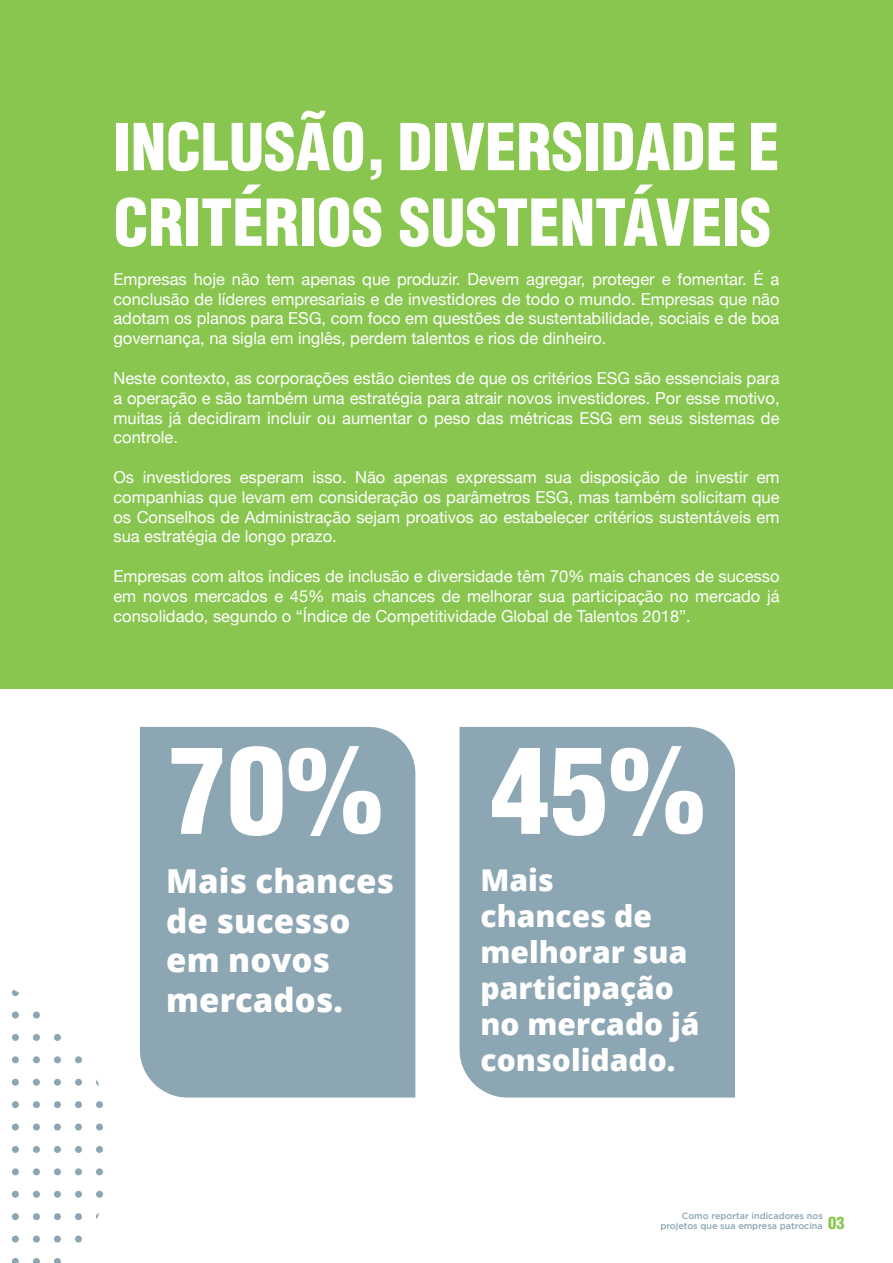
<style>
.page{position:relative;width:893px;height:1263px;background:#fff}
.page>*{position:absolute;margin:0;border:0;box-sizing:border-box;transform-origin:0 0}
.t1{font:900 condensed 117px "Helvetica";color:#fff}
.t2{font:900 condensed 63px/75.6px "Helvetica";color:#fff}
.t3{font:800 33px/39.6px "Open Sans";color:#fff}
.t4{font:800 30px/36px "Open Sans";color:#fff}
.t5{font:16.5px/19.8px "Helvetica Neue";color:#fff;text-align:justify}
.t6{font:900 condensed 16.5px "Helvetica";color:#89c650}
.t7{font:500 9px/10.8px "Gotham";color:#8ba6b3;text-align:right}
</style>
<div class="page">
<div style="left:0;top:0;width:893px;height:688px;background:#89c650"></div>
<svg style="left:12px;top:990px;width:7px;height:6px"></svg>
<div style="left:12px;top:1011px;width:7px;height:7px;background:#8ca6b3;border-radius:50%"></div>
<div style="left:33px;top:1011px;width:7px;height:7px;background:#8ca6b3;border-radius:50%"></div>
<div style="left:12px;top:1034px;width:7px;height:7px;background:#8ca6b3;border-radius:50%"></div>
<div style="left:33px;top:1034px;width:7px;height:7px;background:#8ca6b3;border-radius:50%"></div>
<div style="left:54px;top:1034px;width:7px;height:7px;background:#8ca6b3;border-radius:50%"></div>
<div style="left:12px;top:1056px;width:7px;height:7px;background:#8ca6b3;border-radius:50%"></div>
<div style="left:33px;top:1056px;width:7px;height:7px;background:#8ca6b3;border-radius:50%"></div>
<div style="left:54px;top:1056px;width:7px;height:7px;background:#8ca6b3;border-radius:50%"></div>
<div style="left:75px;top:1056px;width:7px;height:7px;background:#8ca6b3;border-radius:50%"></div>
<div style="left:12px;top:1079px;width:7px;height:7px;background:#8ca6b3;border-radius:50%"></div>
<div style="left:33px;top:1079px;width:7px;height:7px;background:#8ca6b3;border-radius:50%"></div>
<div style="left:54px;top:1079px;width:7px;height:7px;background:#8ca6b3;border-radius:50%"></div>
<div style="left:75px;top:1079px;width:7px;height:7px;background:#8ca6b3;border-radius:50%"></div>
<svg style="left:96px;top:1080px;width:3px;height:6px"></svg>
<div style="left:12px;top:1101px;width:7px;height:7px;background:#8ca6b3;border-radius:50%"></div>
<div style="left:33px;top:1101px;width:7px;height:7px;background:#8ca6b3;border-radius:50%"></div>
<div style="left:54px;top:1101px;width:7px;height:7px;background:#8ca6b3;border-radius:50%"></div>
<div style="left:75px;top:1101px;width:7px;height:7px;background:#8ca6b3;border-radius:50%"></div>
<div style="left:96px;top:1101px;width:7px;height:7px;background:#8ca6b3;border-radius:50%"></div>
<div style="left:12px;top:1123px;width:7px;height:7px;background:#8ca6b3;border-radius:50%"></div>
<div style="left:33px;top:1123px;width:7px;height:7px;background:#8ca6b3;border-radius:50%"></div>
<div style="left:54px;top:1123px;width:7px;height:7px;background:#8ca6b3;border-radius:50%"></div>
<div style="left:75px;top:1123px;width:7px;height:7px;background:#8ca6b3;border-radius:50%"></div>
<div style="left:96px;top:1123px;width:7px;height:7px;background:#8ca6b3;border-radius:50%"></div>
<div style="left:12px;top:1146px;width:7px;height:7px;background:#8ca6b3;border-radius:50%"></div>
<div style="left:33px;top:1146px;width:7px;height:7px;background:#8ca6b3;border-radius:50%"></div>
<div style="left:54px;top:1146px;width:7px;height:7px;background:#8ca6b3;border-radius:50%"></div>
<div style="left:75px;top:1146px;width:7px;height:7px;background:#8ca6b3;border-radius:50%"></div>
<div style="left:96px;top:1146px;width:7px;height:7px;background:#8ca6b3;border-radius:50%"></div>
<div style="left:12px;top:1168px;width:7px;height:7px;background:#8ca6b3;border-radius:50%"></div>
<div style="left:33px;top:1168px;width:7px;height:7px;background:#8ca6b3;border-radius:50%"></div>
<div style="left:54px;top:1168px;width:7px;height:7px;background:#8ca6b3;border-radius:50%"></div>
<div style="left:75px;top:1168px;width:7px;height:7px;background:#8ca6b3;border-radius:50%"></div>
<div style="left:96px;top:1168px;width:7px;height:7px;background:#8ca6b3;border-radius:50%"></div>
<div style="left:12px;top:1191px;width:7px;height:7px;background:#8ca6b3;border-radius:50%"></div>
<div style="left:33px;top:1191px;width:7px;height:7px;background:#8ca6b3;border-radius:50%"></div>
<div style="left:54px;top:1191px;width:7px;height:7px;background:#8ca6b3;border-radius:50%"></div>
<div style="left:75px;top:1191px;width:7px;height:7px;background:#8ca6b3;border-radius:50%"></div>
<div style="left:96px;top:1191px;width:7px;height:7px;background:#8ca6b3;border-radius:50%"></div>
<div style="left:12px;top:1213px;width:7px;height:7px;background:#8ca6b3;border-radius:50%"></div>
<div style="left:33px;top:1213px;width:7px;height:7px;background:#8ca6b3;border-radius:50%"></div>
<div style="left:54px;top:1213px;width:7px;height:7px;background:#8ca6b3;border-radius:50%"></div>
<div style="left:75px;top:1213px;width:7px;height:7px;background:#8ca6b3;border-radius:50%"></div>
<svg style="left:96px;top:1213px;width:3px;height:6px"></svg>
<div style="left:12px;top:1235px;width:7px;height:7px;background:#8ca6b3;border-radius:50%"></div>
<div style="left:33px;top:1235px;width:7px;height:7px;background:#8ca6b3;border-radius:50%"></div>
<div style="left:54px;top:1235px;width:7px;height:7px;background:#8ca6b3;border-radius:50%"></div>
<div style="left:75px;top:1235px;width:7px;height:7px;background:#8ca6b3;border-radius:50%"></div>
<svg style="left:12px;top:1258px;width:7px;height:5px"></svg>
<svg style="left:33px;top:1258px;width:7px;height:5px"></svg>
<svg style="left:54px;top:1258px;width:7px;height:5px"></svg>
<div style="left:140px;top:727px;width:275px;height:370px;background:#8ca6b3"></div>
<div style="left:460px;top:727px;width:275px;height:370px;background:#8ca6b3"></div>
<h2 class="t2" style="left:113px;top:109px;width:668px">INCLUSÃO, DIVERSIDADE E<br>CRITÉRIOS SUSTENTÁVEIS</h2>
<p class="t5" style="left:113px;top:269px;width:668px">Empresas hoje não tem apenas que produzir. Devem agregar, proteger e fomentar. É a conclusão de líderes empresariais e de investidores de todo o mundo. Empresas que não adotam os planos para ESG, com foco em questões de sustentabilidade, sociais e de boa governança, na sigla em inglês, perdem talentos e rios de dinheiro.</p>
<p class="t5" style="left:113px;top:368px;width:668px">Neste contexto, as corporações estão cientes de que os critérios ESG são essenciais para a operação e são também uma estratégia para atrair novos investidores. Por esse motivo, muitas já decidiram incluir ou aumentar o peso das métricas ESG em seus sistemas de controle.</p>
<p class="t5" style="left:113px;top:467px;width:668px">Os investidores esperam isso. Não apenas expressam sua disposição de investir em companhias que levam em consideração os parâmetros ESG, mas também solicitam que os Conselhos de Administração sejam proativos ao estabelecer critérios sustentáveis em sua estratégia de longo prazo.</p>
<p class="t5" style="left:113px;top:566px;width:668px">Empresas com altos índices de inclusão e diversidade têm 70% mais chances de sucesso em novos mercados e 45% mais chances de melhorar sua participação no mercado já consolidado, segundo o “Índice de Competitividade Global de Talentos 2018”.</p>
<h1 class="t1" style="left:169px;top:720px;width:216px">70%</h1>
<h3 class="t3" style="left:166px;top:864px;width:229px">Mais chances de sucesso em novos mercados.</h3>
<h1 class="t1" style="left:491px;top:720px;width:216px">45%</h1>
<h3 class="t4" style="left:480px;top:865px;width:221px">Mais<br>chances de melhorar sua participação no mercado já consolidado.</h3>
<p class="t7" style="left:660px;top:1210px;width:164px">Como reportar indicadores nos projetos que sua empresa patrocina</p>
<p class="t6" style="left:828px;top:1213px;width:18px">03</p>
</div>
